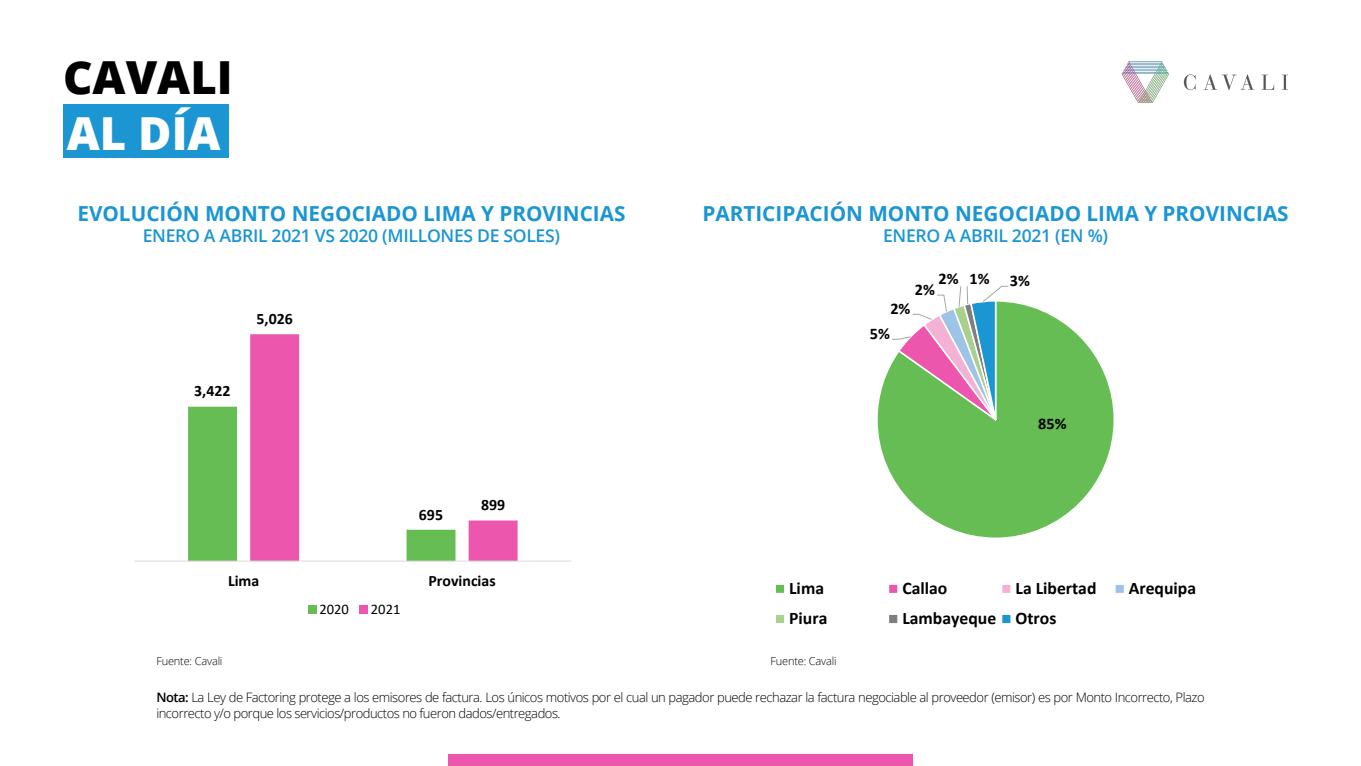
<style>
.page{position:relative;width:1361px;height:766px;background:#fff}
.page>*{position:absolute;margin:0;border:0;box-sizing:border-box;transform-origin:0 0}
.t1{font:800 45.5px "Open Sans";color:#000}
.t2{font:800 45.5px "Open Sans";color:#fff}
.t3{font:700 20.7px "Open Sans";color:#1b96d3}
.t4{font:600 17.6px "Open Sans";letter-spacing:-.02em;color:#1b96d3}
.t5{font:700 17.6px "Calibri";color:#000}
.t6{font:700 16.2px "Calibri";color:#000}
.t7{font:700 15.8px "Calibri";letter-spacing:.005em;color:#000}
.t8{font:14.6px "Calibri";letter-spacing:-.005em;color:#000}
.t9{font:300 13px/15.6px "Open Sans";letter-spacing:-.04em;color:#000}
.t10{font:300 11px "Open Sans";letter-spacing:-.015em;color:#000}
.s1{font-weight:600}
</style>
<div class="page">
<img style="left:1121px;top:61px;width:167px;height:42px">
<div style="left:63px;top:104px;width:166px;height:53px;background:#1b96d3"></div>
<div style="left:448px;top:754px;width:464px;height:11px;background:#ed56ad"></div>
<div style="left:188px;top:406px;width:49px;height:154px;background:#65bd54"></div>
<svg style="left:250px;top:334px;width:267px;height:226px"></svg>
<hr style="left:134px;top:560px;width:437px;height:1px;background:#d9d9d9">
<div style="left:308px;top:605px;width:8px;height:8px;background:#65bd54"></div>
<div style="left:359px;top:605px;width:8px;height:8px;background:#ed56ad"></div>
<svg style="left:877px;top:302px;width:237px;height:236px"></svg>
<svg style="left:891px;top:285px;width:118px;height:186px"></svg>
<div style="left:774px;top:583px;width:12px;height:11px;background:#65bd54;border:2px solid #fff"></div>
<div style="left:887px;top:583px;width:12px;height:11px;background:#ed56ad;border:2px solid #fff"></div>
<div style="left:1000px;top:583px;width:12px;height:11px;background:#f3b2d3;border:2px solid #fff"></div>
<div style="left:1114px;top:583px;width:11px;height:11px;background:#9dc3e6;border:2px solid #fff"></div>
<div style="left:774px;top:613px;width:12px;height:11px;background:#a9d18e;border:2px solid #fff"></div>
<div style="left:887px;top:613px;width:12px;height:11px;background:#7f7f7f;border:2px solid #fff"></div>
<div style="left:1000px;top:613px;width:12px;height:11px;background:#1b96d3;border:2px solid #fff"></div>
<h1 class="t1" style="left:63px;top:42px;width:171px">CAVALI</h1>
<h1 class="t2" style="left:67px;top:99px;width:155px">AL DÍA</h1>
<h2 class="t3" style="left:77px;top:199px;width:549px">EVOLUCIÓN MONTO NEGOCIADO LIMA Y PROVINCIAS</h2>
<h3 class="t4" style="left:143px;top:223px;width:419px">ENERO A ABRIL 2021 VS 2020 (MILLONES DE SOLES)</h3>
<p class="t7" style="left:194px;top:380px;width:38px">3,422</p>
<p class="t7" style="left:256px;top:307px;width:38px">5,026</p>
<p class="t7" style="left:419px;top:503px;width:26px">695</p>
<p class="t7" style="left:481px;top:493px;width:26px">899</p>
<p class="t7" style="left:228px;top:569px;width:33px">Lima</p>
<p class="t7" style="left:428px;top:569px;width:69px">Provincias</p>
<p class="t8" style="left:319px;top:598px;width:31px">2020</p>
<p class="t8" style="left:371px;top:598px;width:31px">2021</p>
<h2 class="t3" style="left:702px;top:199px;width:588px">PARTICIPACIÓN MONTO NEGOCIADO LIMA Y PROVINCIAS</h2>
<h3 class="t4" style="left:883px;top:223px;width:226px">ENERO A ABRIL 2021 (EN %)</h3>
<p class="t6" style="left:938px;top:267px;width:53px">2% 1%</p>
<p class="t6" style="left:1010px;top:269px;width:22px">3%</p>
<p class="t6" style="left:915px;top:278px;width:22px">2%</p>
<p class="t6" style="left:890px;top:297px;width:22px">2%</p>
<p class="t6" style="left:870px;top:322px;width:22px">5%</p>
<p class="t6" style="left:1038px;top:412px;width:30px">85%</p>
<h3 class="t5" style="left:789px;top:575px;width:36px">Lima</h3>
<h3 class="t5" style="left:902px;top:575px;width:46px">Callao</h3>
<h3 class="t5" style="left:1015px;top:575px;width:82px">La Libertad</h3>
<h3 class="t5" style="left:1128px;top:575px;width:69px">Arequipa</h3>
<h3 class="t5" style="left:789px;top:605px;width:40px">Piura</h3>
<h3 class="t5" style="left:902px;top:605px;width:156px">Lambayeque Otros</h3>
<p class="t10" style="left:156px;top:653px;width:68px">Fuente: Cavali</p>
<p class="t10" style="left:770px;top:653px;width:68px">Fuente: Cavali</p>
<p class="t9" style="left:156px;top:689px;width:1050px"><span class="s1">Nota:</span> La Ley de Factoring protege a los emisores de factura. Los únicos motivos por el cual un pagador puede rechazar la factura negociable al proveedor (emisor) es por Monto Incorrecto, Plazo incorrecto y/o porque los servicios/productos no fueron dados/entregados.</p>
</div>
